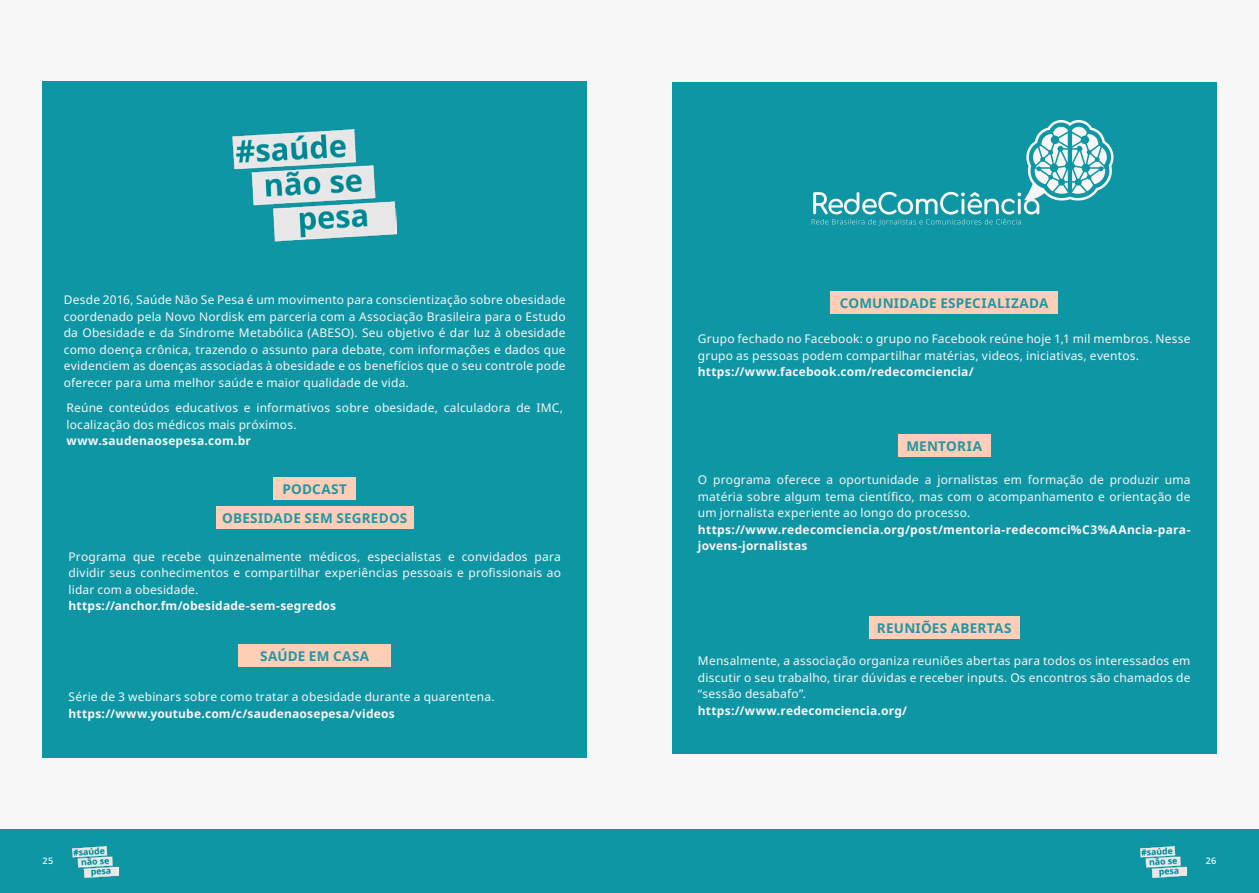
<style>
.page{position:relative;width:1259px;height:893px;background:#f7f7f7}
.page>*{position:absolute;margin:0;border:0;box-sizing:border-box;transform-origin:0 0}
.t1{font:700 13.5px/29.1px "Apis";letter-spacing:.02em;color:#2296a4;text-align:center}
.t2{font:12px/16.5px "Apis";letter-spacing:.015em;color:#f7f6f7;text-align:justify}
.t3{font:12px/16.5px "Apis";letter-spacing:.015em;color:#f7f7f7;text-align:justify}
.t4{font:700 12px/16.5px "Apis";letter-spacing:.02em;color:#f7f6f7}
.t5{font:700 12px "Apis";letter-spacing:.015em;color:#f7f7f7}
.t6{font:500 9px "Apis";color:#fff}
</style>
<div class="page">
<div style="left:0;top:829px;width:1259px;height:64px;background:#0e96a4"></div>
<img style="left:1140px;top:846px;width:46px;height:32px">
<img style="left:72px;top:846px;width:46px;height:32px">
<div style="left:43px;top:81px;width:544px;height:677px;background:#0e96a4"></div>
<div style="left:216px;top:506px;width:198px;height:23px;background:#ffceb6"></div>
<div style="left:273px;top:477px;width:83px;height:23px;background:#ffceb6"></div>
<div style="left:238px;top:644px;width:153px;height:22px;background:#ffceb6"></div>
<img style="left:233px;top:130px;width:163px;height:112px">
<div style="left:672px;top:83px;width:544px;height:671px;background:#0e96a4"></div>
<div style="left:898px;top:435px;width:92px;height:22px;background:#ffceb6"></div>
<div style="left:830px;top:291px;width:228px;height:23px;background:#ffceb6"></div>
<div style="left:869px;top:616px;width:150px;height:23px;background:#ffceb6"></div>
<svg style="left:812px;top:120px;width:301px;height:106px"></svg>
<p class="t3" style="left:64px;top:292px;width:503px">Desde 2016, Saúde Não Se Pesa é um movimento para conscientização sobre obesidade coordenado pela Novo Nordisk em parceria com a Associação Brasileira para o Estudo da Obesidade e da Síndrome Metabólica (ABESO). Seu objetivo é dar luz à obesidade como doença crônica, trazendo o assunto para debate, com informações e dados que evidenciem as doenças associadas à obesidade e os benefícios que o seu controle pode oferecer para uma melhor saúde e maior qualidade de vida.</p>
<p class="t3" style="left:67px;top:400px;width:498px">Reúne conteúdos educativos e informativos sobre obesidade, calculadora de IMC, localização dos médicos mais próximos.</p>
<p class="t5" style="left:67px;top:432px;width:186px">www.saudenaosepesa.com.br</p>
<p class="t1" style="left:222px;top:474px;width:187px">PODCAST<br>OBESIDADE SEM SEGREDOS</p>
<p class="t2" style="left:69px;top:549px;width:494px">Programa que recebe quinzenalmente médicos, especialistas e convidados para dividir seus conhecimentos e compartilhar experiências pessoais e profissionais ao lidar com a obesidade.</p>
<p class="t4" style="left:69px;top:598px;width:269px">https://anchor.fm/obesidade-sem-segredos</p>
<p class="t1" style="left:260px;top:641px;width:110px">SAÚDE EM CASA</p>
<p class="t2" style="left:69px;top:689px;width:427px">Série de 3 webinars sobre como tratar a obesidade durante a quarentena.</p>
<p class="t4" style="left:69px;top:705px;width:328px">https://www.youtube.com/c/saudenaosepesa/videos</p>
<p class="t1" style="left:840px;top:288px;width:210px">COMUNIDADE ESPECIALIZADA</p>
<p class="t2" style="left:698px;top:331px;width:494px">Grupo fechado no Facebook: o grupo no Facebook reúne hoje 1,1 mil membros. Nesse grupo as pessoas podem compartilhar matérias, videos, iniciativas, eventos.</p>
<p class="t4" style="left:698px;top:364px;width:277px">https://www.facebook.com/redecomciencia/</p>
<p class="t1" style="left:906px;top:432px;width:77px">MENTORIA</p>
<p class="t2" style="left:698px;top:472px;width:494px">O programa oferece a oportunidade a jornalistas em formação de produzir uma matéria sobre algum tema científico, mas com o acompanhamento e orientação de um jornalista experiente ao longo do processo.</p>
<p class="t4" style="left:698px;top:521px;width:494px">https://www.redecomciencia.org/post/mentoria-redecomci%C3%AAncia-para&shy;jovens-jornalistas</p>
<p class="t1" style="left:877px;top:614px;width:136px">REUNIÕES ABERTAS</p>
<p class="t2" style="left:698px;top:653px;width:494px">Mensalmente, a associação organiza reuniões abertas para todos os interessados em discutir o seu trabalho, tirar dúvidas e receber inputs. Os encontros são chamados de “sessão desabafo”.</p>
<p class="t4" style="left:698px;top:702px;width:211px">https://www.redecomciencia.org/</p>
<p class="t6" style="left:43px;top:855px;width:12px">25</p>
<p class="t6" style="left:1206px;top:855px;width:12px">26</p>
</div>
